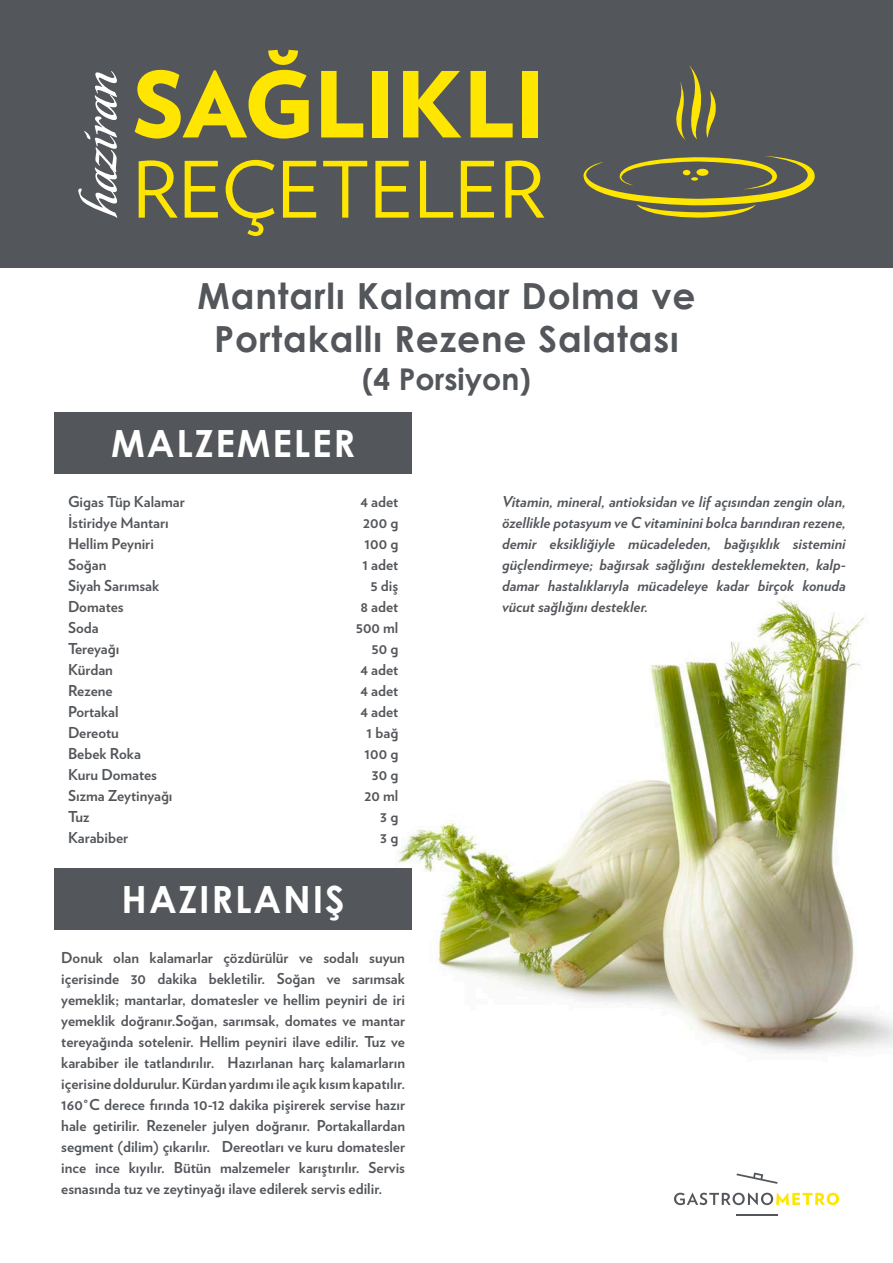
<style>
.page{position:relative;width:893px;height:1263px;background:#fff}
.page>*{position:absolute;margin:0;border:0;box-sizing:border-box;transform-origin:0 0}
.t1{font:900 90.75px "Verlag";color:#ffe601}
.t2{font:77.55px "Verlag";color:#ffe601}
.t3{font:700 37.5px "Century Gothic";letter-spacing:.05em;color:#fff}
.t4{font:700 36px "Century Gothic";letter-spacing:.025em;color:#53565a}
.t5{font:700 30px "Century Gothic";color:#53565a}
.t6{font:700 15px/21px "Verlag";color:#53565a;text-align:justify}
.t7{font:italic 700 15px/21px "Verlag";color:#53565a;text-align:justify}
</style>
<div class="page">
<img style="left:304px;top:599px;width:589px;height:454px">
<div style="left:0;top:0;width:893px;height:268px;background:#53565a"></div>
<svg style="left:674px;top:1193px;width:165px;height:12px"></svg>
<hr style="left:736px;top:1214px;width:41px;height:2px;background:#53565a">
<svg style="left:736px;top:1172px;width:42px;height:12px"></svg>
<div style="left:55px;top:412px;width:357px;height:61px;background:#53565a"></div>
<div style="left:55px;top:868px;width:357px;height:61px;background:#53565a"></div>
<svg style="left:676px;top:65px;width:40px;height:75px"></svg>
<svg style="left:583px;top:156px;width:232px;height:62px"></svg>
<svg style="left:78px;top:71px;width:39px;height:147px"></svg>
<p class="t1" style="left:132px;top:30px;width:414px">SAĞLIKLI</p>
<p class="t2" style="left:132px;top:132px;width:414px">REÇETELER</p>
<p class="t4" style="left:197px;top:268px;width:500px">Mantarlı Kalamar Dolma ve</p>
<p class="t4" style="left:214px;top:312px;width:466px">Portakallı Rezene Salatası</p>
<p class="t5" style="left:362px;top:357px;width:170px">(4 Porsiyon)</p>
<p class="t3" style="left:111px;top:415px;width:246px">MALZEMELER</p>
<p class="t6" style="left:68px;top:491px;width:118px">Gigas Tüp Kalamar</p>
<p class="t6" style="left:68px;top:512px;width:102px">İstiridye Mantarı</p>
<p class="t6" style="left:68px;top:533px;width:87px">Hellim Peyniri</p>
<p class="t6" style="left:68px;top:554px;width:40px">Soğan</p>
<p class="t6" style="left:68px;top:575px;width:93px">Siyah Sarımsak</p>
<p class="t6" style="left:68px;top:596px;width:57px">Domates</p>
<p class="t6" style="left:68px;top:617px;width:32px">Soda</p>
<p class="t6" style="left:68px;top:638px;width:53px">Tereyağı</p>
<p class="t6" style="left:68px;top:659px;width:46px">Kürdan</p>
<p class="t6" style="left:68px;top:680px;width:46px">Rezene</p>
<p class="t6" style="left:68px;top:701px;width:52px">Portakal</p>
<p class="t6" style="left:68px;top:722px;width:52px">Dereotu</p>
<p class="t6" style="left:68px;top:743px;width:74px">Bebek Roka</p>
<p class="t6" style="left:68px;top:764px;width:91px">Kuru Domates</p>
<p class="t6" style="left:68px;top:785px;width:106px">Sızma Zeytinyağı</p>
<p class="t6" style="left:68px;top:806px;width:23px">Tuz</p>
<p class="t6" style="left:68px;top:827px;width:62px">Karabiber</p>
<p class="t6" style="left:360px;top:491px;width:39px">4 adet</p>
<p class="t6" style="left:363px;top:512px;width:36px">200 g</p>
<p class="t6" style="left:365px;top:533px;width:35px">100 g</p>
<p class="t6" style="left:362px;top:554px;width:37px">1 adet</p>
<p class="t6" style="left:370px;top:575px;width:29px">5 diş</p>
<p class="t6" style="left:360px;top:596px;width:39px">8 adet</p>
<p class="t6" style="left:356px;top:617px;width:44px">500 ml</p>
<p class="t6" style="left:371px;top:638px;width:28px">50 g</p>
<p class="t6" style="left:360px;top:659px;width:39px">4 adet</p>
<p class="t6" style="left:360px;top:680px;width:39px">4 adet</p>
<p class="t6" style="left:360px;top:701px;width:39px">4 adet</p>
<p class="t6" style="left:367px;top:722px;width:33px">1 bağ</p>
<p class="t6" style="left:365px;top:743px;width:35px">100 g</p>
<p class="t6" style="left:372px;top:764px;width:28px">30 g</p>
<p class="t6" style="left:364px;top:785px;width:35px">20 ml</p>
<p class="t6" style="left:380px;top:806px;width:19px">3 g</p>
<p class="t6" style="left:380px;top:827px;width:19px">3 g</p>
<p class="t3" style="left:122px;top:871px;width:225px">HAZIRLANIŞ</p>
<p class="t6" style="left:61px;top:946px;width:345px">Donuk olan kalamarlar çözdürülür ve sodalı suyun içerisinde 30 dakika bekletilir. Soğan ve sarımsak yemeklik; mantarlar, domatesler ve hellim peyniri de iri yemeklik doğranır.Soğan, sarımsak, domates ve mantar tereyağında sotelenir. Hellim peyniri ilave edilir. Tuz ve karabiber ile tatlandırılır.● Hazırlanan harç kalamarların içerisine doldurulur. Kürdan yardımı ile açık kısım kapatılır.<br>160°C derece fırında 10-12 dakika pişirerek servise hazır hale getirilir. Rezeneler julyen doğranır. Portakallardan segment (dilim) çıkarılır.● Dereotları ve kuru domatesler ince ince kıyılır. Bütün malzemeler karıştırılır. Servis esnasında tuz ve zeytinyağı ilave edilerek servis edilir.</p>
<p class="t7" style="left:502px;top:491px;width:345px">Vitamin, mineral, antioksidan ve lif açısından zengin olan, özellikle potasyum ve C vitaminini bolca barındıran rezene, demir eksikliğiyle mücadeleden, bağışıklık sistemini güçlendirmeye; bağırsak sağlığını desteklemekten, kalp&shy;damar hastalıklarıyla mücadeleye kadar birçok konuda vücut sağlığını destekler.</p>
</div>
